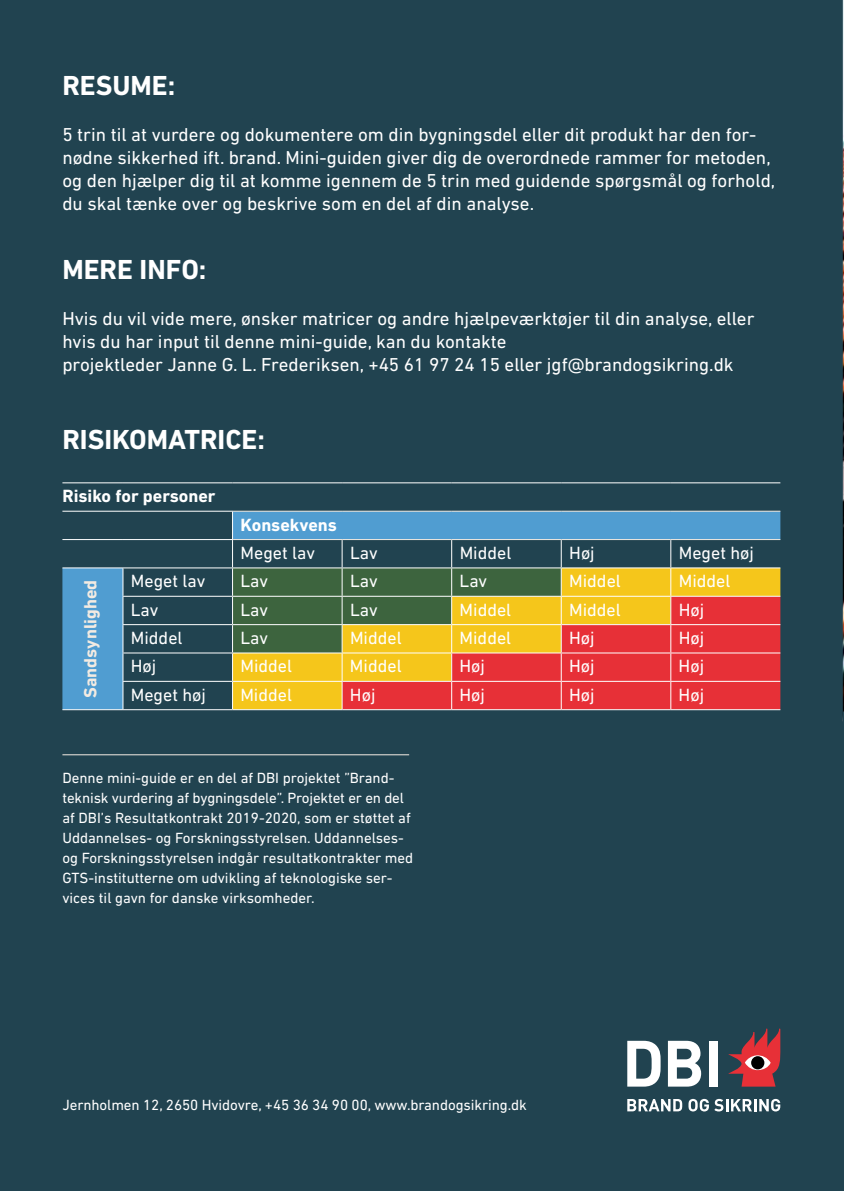
<style>
.page{position:relative;width:844px;height:1191px;background:#fff}
.page>*{position:absolute;margin:0;border:0;box-sizing:border-box;transform-origin:0 0}
.t1{font:700 28px "DIN Next LT Pro";color:#fff}
.t2{font:19px/23px "DIN Next LT Pro";color:#fff}
.t3{font:18px "DIN Next LT Pro";color:#fff}
.t4{font:700 18px "DIN Next LT Pro";color:#fff}
.t5{font:700 18px "DIN Next LT Pro";color:#f3ebe2}
.t6{font:15px/20px "DIN Next LT Pro";color:#fff}
</style>
<div class="page">
<div style="left:0;top:0;width:842px;height:1191px;background:#214350"></div>
<svg style="left:62px;top:512px;width:718px;height:197px"></svg>
<svg style="left:561px;top:568px;width:219px;height:28px;background:#f5c721"></svg>
<svg style="left:561px;top:597px;width:219px;height:112px;background:#e84435"></svg>
<hr style="left:62px;top:511px;width:61px;height:1px;background:#fff">
<hr style="left:123px;top:511px;width:110px;height:1px;background:#fff">
<hr style="left:62px;top:539px;width:61px;height:1px;background:#fff">
<hr style="left:123px;top:539px;width:110px;height:1px;background:#fff">
<hr style="left:62px;top:567px;width:61px;height:1px;background:#fff">
<hr style="left:123px;top:567px;width:109px;height:1px;background:#fff">
<hr style="left:561px;top:567px;width:109px;height:1px;background:#fff">
<hr style="left:122px;top:596px;width:110px;height:1px;background:#fff">
<hr style="left:561px;top:596px;width:109px;height:1px;background:#fff">
<hr style="left:122px;top:624px;width:110px;height:1px;background:#fff">
<hr style="left:561px;top:624px;width:109px;height:1px;background:#fff">
<hr style="left:670px;top:624px;width:110px;height:1px;background:#fff">
<hr style="left:122px;top:652px;width:110px;height:1px;background:#fff">
<hr style="left:561px;top:652px;width:109px;height:1px;background:#fff">
<hr style="left:670px;top:652px;width:110px;height:1px;background:#fff">
<hr style="left:122px;top:681px;width:110px;height:1px;background:#fff">
<hr style="left:561px;top:681px;width:109px;height:1px;background:#fff">
<hr style="left:670px;top:681px;width:110px;height:1px;background:#fff">
<svg style="left:122px;top:568px;width:1px;height:141px"></svg>
<hr style="left:62px;top:482px;width:61px;height:1px;background:#fff">
<hr style="left:123px;top:482px;width:109px;height:1px;background:#fff">
<hr style="left:232px;top:482px;width:110px;height:1px;background:#fff">
<hr style="left:342px;top:482px;width:109px;height:1px;background:#fff">
<hr style="left:451px;top:482px;width:110px;height:1px;background:#fff">
<hr style="left:561px;top:482px;width:109px;height:1px;background:#fff">
<hr style="left:670px;top:482px;width:110px;height:1px;background:#fff">
<hr style="left:62px;top:709px;width:61px;height:1px;background:#fff">
<hr style="left:123px;top:709px;width:109px;height:1px;background:#fff">
<hr style="left:232px;top:709px;width:110px;height:1px;background:#fff">
<hr style="left:342px;top:709px;width:109px;height:1px;background:#fff">
<hr style="left:451px;top:709px;width:110px;height:1px;background:#fff">
<hr style="left:561px;top:709px;width:109px;height:1px;background:#fff">
<hr style="left:670px;top:567px;width:110px;height:1px;background:#fff">
<svg style="left:670px;top:540px;width:1px;height:169px"></svg>
<hr style="left:670px;top:709px;width:110px;height:1px;background:#fff">
<hr style="left:233px;top:511px;width:109px;height:1px;background:#f3ebe2">
<hr style="left:342px;top:511px;width:109px;height:1px;background:#f3ebe2">
<hr style="left:451px;top:511px;width:110px;height:1px;background:#f3ebe2">
<hr style="left:561px;top:511px;width:109px;height:1px;background:#f3ebe2">
<hr style="left:670px;top:511px;width:110px;height:1px;background:#f3ebe2">
<hr style="left:561px;top:539px;width:109px;height:1px;background:#f3ebe2">
<hr style="left:670px;top:539px;width:110px;height:1px;background:#f3ebe2">
<hr style="left:670px;top:596px;width:110px;height:1px;background:#fff">
<svg style="left:232px;top:512px;width:329px;height:197px;background:#8c8151"></svg>
<hr style="left:62px;top:754px;width:347px;height:1px;background:#f3ebe2">
<img style="left:842px;top:0;width:1px;height:575px">
<svg style="left:842px;top:575px;width:1px;height:616px"></svg>
<div style="left:708px;top:1040px;width:9px;height:46px;background:#fff"></div>
<svg style="left:627px;top:1040px;width:33px;height:46px"></svg>
<svg style="left:667px;top:1040px;width:33px;height:46px"></svg>
<svg style="left:728px;top:1028px;width:52px;height:58px"></svg>
<div style="left:750px;top:1056px;width:14px;height:13px;background:#000;border-radius:50%"></div>
<svg style="left:627px;top:1099px;width:55px;height:12px"></svg>
<svg style="left:688px;top:1098px;width:20px;height:13px"></svg>
<svg style="left:714px;top:1098px;width:65px;height:13px"></svg>
<h1 class="t1" style="left:62px;top:69px;width:114px">RESUME:</h1>
<p class="t2" style="left:62px;top:123px;width:714px">5 trin til at vurdere og dokumentere om din bygningsdel eller dit produkt har den for&shy;nødne sikkerhed ift. brand. Mini-guiden giver dig de overordnede rammer for metoden, og den hjælper dig til at komme igennem de 5 trin med guidende spørgsmål og forhold, du skal tænke over og beskrive som en del af din analyse.</p>
<h1 class="t1" style="left:62px;top:253px;width:145px">MERE INFO:</h1>
<p class="t2" style="left:62px;top:307px;width:693px">Hvis du vil vide mere, ønsker matricer og andre hjælpeværktøjer til din analyse, eller hvis du har input til denne mini-guide, kan du kontakte<br>projektleder Janne G. L. Frederiksen, +45 61 97 24 15 eller jgf@brandogsikring.dk</p>
<h1 class="t1" style="left:62px;top:423px;width:204px">RISIKOMATRICE:</h1>
<p class="t4" style="left:62px;top:485px;width:155px">Risiko for personer</p>
<p class="t4" style="left:240px;top:514px;width:98px">Konsekvens</p>
<p class="t3" style="left:240px;top:542px;width:76px">Meget lav</p>
<p class="t3" style="left:350px;top:542px;width:29px">Lav</p>
<p class="t3" style="left:459px;top:542px;width:53px">Middel</p>
<p class="t3" style="left:569px;top:542px;width:27px">Høj</p>
<p class="t3" style="left:678px;top:542px;width:77px">Meget høj</p>
<p class="t5" style="left:80px;top:697px;width:119px;rotate:-90deg">Sandsynlighed</p>
<p class="t3" style="left:131px;top:571px;width:76px">Meget lav</p>
<p class="t3" style="left:240px;top:571px;width:29px">Lav</p>
<p class="t3" style="left:350px;top:571px;width:29px">Lav</p>
<p class="t3" style="left:459px;top:571px;width:29px">Lav</p>
<p class="t3" style="left:569px;top:571px;width:53px">Middel</p>
<p class="t3" style="left:678px;top:571px;width:53px">Middel</p>
<p class="t3" style="left:131px;top:599px;width:29px">Lav</p>
<p class="t3" style="left:240px;top:599px;width:29px">Lav</p>
<p class="t3" style="left:350px;top:599px;width:29px">Lav</p>
<p class="t3" style="left:459px;top:599px;width:53px">Middel</p>
<p class="t3" style="left:569px;top:599px;width:53px">Middel</p>
<p class="t3" style="left:678px;top:599px;width:27px">Høj</p>
<p class="t3" style="left:131px;top:627px;width:53px">Middel</p>
<p class="t3" style="left:240px;top:627px;width:29px">Lav</p>
<p class="t3" style="left:350px;top:627px;width:53px">Middel</p>
<p class="t3" style="left:459px;top:627px;width:53px">Middel</p>
<p class="t3" style="left:569px;top:627px;width:27px">Høj</p>
<p class="t3" style="left:678px;top:627px;width:27px">Høj</p>
<p class="t3" style="left:131px;top:656px;width:27px">Høj</p>
<p class="t3" style="left:240px;top:656px;width:53px">Middel</p>
<p class="t3" style="left:350px;top:656px;width:53px">Middel</p>
<p class="t3" style="left:459px;top:656px;width:27px">Høj</p>
<p class="t3" style="left:568px;top:656px;width:27px">Høj</p>
<p class="t3" style="left:678px;top:656px;width:27px">Høj</p>
<p class="t3" style="left:131px;top:684px;width:77px">Meget høj</p>
<p class="t3" style="left:240px;top:684px;width:53px">Middel</p>
<p class="t3" style="left:350px;top:684px;width:27px">Høj</p>
<p class="t3" style="left:459px;top:684px;width:27px">Høj</p>
<p class="t3" style="left:568px;top:684px;width:27px">Høj</p>
<p class="t3" style="left:678px;top:684px;width:27px">Høj</p>
<p class="t6" style="left:62px;top:768px;width:352px">Denne mini-guide er en del af DBI projektet ”Brand&shy;teknisk vurdering af bygningsdele”. Projektet er en del af DBI’s Resultatkontrakt 2019-2020, som er støttet af Uddannelses- og Forskningsstyrelsen. Uddannelses&shy;og Forskningsstyrelsen indgår resultatkontrakter med GTS-institutterne om udvikling af teknologiske ser&shy;vices til gavn for danske virksomheder.</p>
<p class="t6" style="left:62px;top:1095px;width:465px">Jernholmen 12, 2650 Hvidovre, +45 36 34 90 00, www.brandogsikring.dk</p>
</div>
